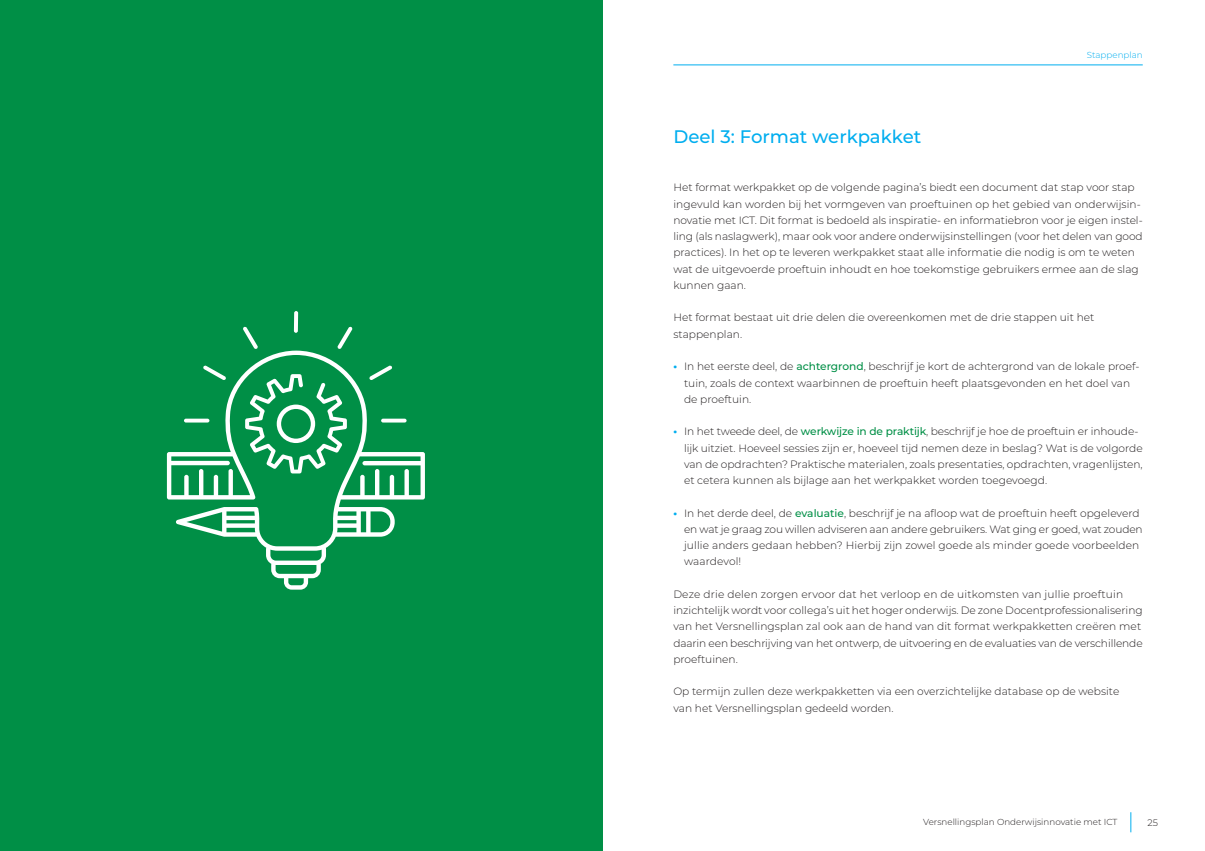
<style>
.page{position:relative;width:1205px;height:851px;background:#fff}
.page>*{position:absolute;margin:0;border:0;box-sizing:border-box;transform-origin:0 0}
.t1{font:500 18.12px "Montserrat";color:#00aeef}
.t2{font:300 10.62px/16.2px "Montserrat";color:#231f20}
.t3{font:300 9.38px "Montserrat";color:#231f20}
.t4{font:300 8.75px "Montserrat";color:#231f20}
.t5{font:300 8.75px "Montserrat";color:#00aeef}
.s1{font-weight:900;color:#00aeef}
.s2{font-weight:500;color:#008f46}
</style>
<div class="page">
<svg style="left:1130px;top:812px;width:1px;height:20px"></svg>
<hr style="left:673px;top:65px;width:469px;height:1px;background:#00aeef">
<div style="left:0;top:0;width:602px;height:850px;background:#008f46"></div>
<svg style="left:167px;top:350px;width:258px;height:239px"></svg>
<svg style="left:245px;top:374px;width:102px;height:99px"></svg>
<svg style="left:337px;top:326px;width:16px;height:23px"></svg>
<svg style="left:369px;top:365px;width:23px;height:15px"></svg>
<svg style="left:381px;top:418px;width:26px;height:4px"></svg>
<svg style="left:243px;top:326px;width:15px;height:23px"></svg>
<svg style="left:203px;top:365px;width:23px;height:15px"></svg>
<svg style="left:294px;top:311px;width:4px;height:22px"></svg>
<svg style="left:184px;top:418px;width:25px;height:4px"></svg>
<p class="t5" style="left:1086px;top:49px;width:58px">Stappenplan</p>
<h1 class="t1" style="left:673px;top:123px;width:249px">Deel 3: Format werkpakket</h1>
<p class="t2" style="left:673px;top:179px;width:471px">Het format werkpakket op de volgende pagina’s biedt een document dat stap voor stap ingevuld kan worden bij het vormgeven van proeftuinen op het gebied van onderwijsin&shy;novatie met ICT. Dit format is bedoeld als inspiratie- en informatiebron voor je eigen instel&shy;ling (als naslagwerk), maar ook voor andere onderwijsinstellingen (voor het delen van good practices). In het op te leveren werkpakket staat alle informatie die nodig is om te weten wat de uitgevoerde proeftuin inhoudt en hoe toekomstige gebruikers ermee aan de slag kunnen gaan.</p>
<p class="t2" style="left:673px;top:309px;width:422px">Het format bestaat uit drie delen die overeenkomen met de drie stappen uit het stappenplan.</p>
<p class="t2" style="left:684px;top:358px;width:457px;text-indent:-11px"><span class="s1">·</span> In het eerste deel, de <span class="s2">achtergrond</span>, beschrijf je kort de achtergrond van de lokale proef&shy;tuin, zoals de context waarbinnen de proeftuin heeft plaatsgevonden en het doel van de proeftuin.</p>
<p class="t2" style="left:684px;top:423px;width:460px;text-indent:-11px"><span class="s1">·</span> In het tweede deel, de <span class="s2">werkwijze in de praktijk</span>, beschrijf je hoe de proeftuin er inhoude&shy;lijk uitziet. Hoeveel sessies zijn er, hoeveel tijd nemen deze in beslag? Wat is de volgorde van de opdrachten? Praktische materialen, zoals presentaties, opdrachten, vragenlijsten, et cetera kunnen als bijlage aan het werkpakket worden toegevoegd.</p>
<p class="t2" style="left:684px;top:504px;width:460px;text-indent:-11px"><span class="s1">·</span> In het derde deel, de <span class="s2">evaluatie</span>, beschrijf je na afloop wat de proeftuin heeft opgeleverd en wat je graag zou willen adviseren aan andere gebruikers. Wat ging er goed, wat zouden jullie anders gedaan hebben? Hierbij zijn zowel goede als minder goede voorbeelden waardevol!</p>
<p class="t2" style="left:673px;top:585px;width:471px">Deze drie delen zorgen ervoor dat het verloop en de uitkomsten van jullie proeftuin inzichtelijk wordt voor collega’s uit het hoger onderwijs. De zone Docentprofessionalisering van het Versnellingsplan zal ook aan de hand van dit format werkpakketten creëren met daarin een beschrijving van het ontwerp, de uitvoering en de evaluaties van de verschillende proeftuinen.</p>
<p class="t2" style="left:673px;top:683px;width:447px">Op termijn zullen deze werkpakketten via een overzichtelijke database op de website van het Versnellingsplan gedeeld worden.</p>
<p class="t4" style="left:923px;top:815px;width:196px">Versnellingsplan Onderwijsinnovatie met ICT</p>
<p class="t3" style="left:1147px;top:815px;width:12px">25</p>
</div>
